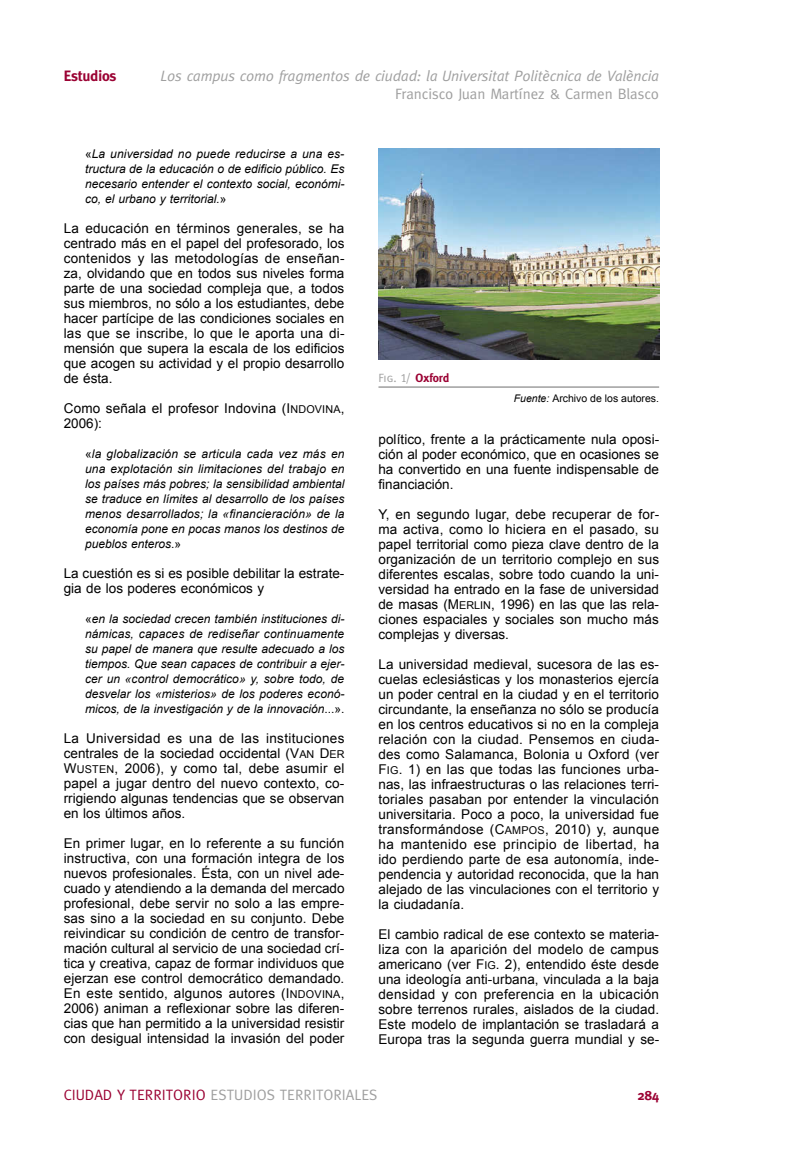
<style>
.page{position:relative;width:808px;height:1149px;background:#fff}
.page>*{position:absolute;margin:0;border:0;box-sizing:border-box;transform-origin:0 0}
.t1{font:15px "Meta";color:#9f9f9f}
.t2{font:italic 15px "Meta";letter-spacing:-.01em;color:#9f9f9f}
.t3{font:700 15px "Meta";letter-spacing:-.01em;color:#9b0233}
.t4{font:13.5px/15px "Arial";color:#000;text-align:justify}
.t5{font:700 13.5px "Meta";color:#9b0233}
.t6{font:italic 12px/15px "Arial";color:#000;text-align:justify}
.t7{font:12px "Meta Caps";color:#9f9f9f}
.t8{font:10.5px "Arial";color:#000}
.s1{font-style:normal}
.s2{font-size:10.8px}
.s3{font-family:"Meta";font-weight:700;color:#9b0233}
.s4{font-style:italic}
.s5{color:#9b0233}
</style>
<div class="page">
<hr style="left:378px;top:386px;width:281px;height:2px;background:#9f9f9f">
<img style="left:378px;top:149px;width:281px;height:210px">
<p class="t3" style="left:64px;top:70px;width:54px">Estudios</p>
<p class="t2" style="left:160px;top:70px;width:500px">Los campus como fragmentos de ciudad: la Universitat Politècnica de València</p>
<p class="t1" style="left:395px;top:88px;width:265px">Francisco Juan Martínez &amp; Carmen Blasco</p>
<p class="t6" style="left:85px;top:146px;width:261px"><span class="s1">«</span>La universidad no puede reducirse a una es&shy;tructura de la educación o de edificio público. Es necesario entender el contexto social, económi&shy;co, el urbano y territorial.<span class="s1">»</span></p>
<p class="t4" style="left:64px;top:220px;width:282px">La educación en términos generales, se ha centrado más en el papel del profesorado, los contenidos y las metodologías de enseñan&shy;za, olvidando que en todos sus niveles forma parte de una sociedad compleja que, a todos sus miembros, no sólo a los estudiantes, debe hacer partícipe de las condiciones sociales en las que se inscribe, lo que le aporta una di&shy;mensión que supera la escala de los edificios que acogen su actividad y el propio desarrollo de ésta.</p>
<p class="t4" style="left:64px;top:400px;width:282px">Como señala el profesor Indovina (I<span class="s2">NDOVINA</span>,<br>2006):</p>
<p class="t6" style="left:85px;top:446px;width:261px"><span class="s1">«</span>la globalización se articula cada vez más en una explotación sin limitaciones del trabajo en los países más pobres; la sensibilidad ambiental se traduce en límites al desarrollo de los países menos desarrollados; la «financieración» de la economía pone en pocas manos los destinos de pueblos enteros<span class="s1">.»</span></p>
<p class="t4" style="left:64px;top:565px;width:282px">La cuestión es si es posible debilitar la estrate&shy;gia de los poderes económicos y</p>
<p class="t6" style="left:85px;top:611px;width:261px"><span class="s1">«</span>en la sociedad crecen también instituciones di&shy;námicas, capaces de rediseñar continuamente su papel de manera que resulte adecuado a los tiempos. Que sean capaces de contribuir a ejer&shy;cer un «control democrático» y, sobre todo, de desvelar los «misterios» de los poderes econó&shy;micos, de la investigación y de la innovación<span class="s1">...».</span></p>
<p class="t4" style="left:64px;top:730px;width:282px">La Universidad es una de las instituciones centrales de la sociedad occidental (V<span class="s2">AN</span> D<span class="s2">ER </span>W<span class="s2">USTEN</span>, 2006), y como tal, debe asumir el papel a jugar dentro del nuevo contexto, co&shy;rrigiendo algunas tendencias que se observan en los últimos años.</p>
<p class="t4" style="left:64px;top:835px;width:282px">En primer lugar, en lo referente a su función instructiva, con una formación integra de los nuevos profesionales. Ésta, con un nivel ade&shy;cuado y atendiendo a la demanda del mercado profesional, debe servir no solo a las empre&shy;sas sino a la sociedad en su conjunto. Debe reivindicar su condición de centro de transfor&shy;mación cultural al servicio de una sociedad crí&shy;tica y creativa, capaz de formar individuos que ejerzan ese control democrático demandado.<br>En este sentido, algunos autores (I<span class="s2">NDOVINA</span>, 2006) animan a reflexionar sobre las diferen&shy;cias que han permitido a la universidad resistir con desigual intensidad la invasión del poder</p>
<p class="t7" style="left:378px;top:371px;width:72px">Fig. 1/ <span class="s3">Oxford</span></p>
<p class="t8" style="left:514px;top:392px;width:147px"><span class="s4">Fuente:</span> Archivo de los autores.</p>
<p class="t4" style="left:378px;top:431px;width:282px">político, frente a la prácticamente nula oposi&shy;ción al poder económico, que en ocasiones se ha convertido en una fuente indispensable de financiación.</p>
<p class="t4" style="left:378px;top:506px;width:282px">Y, en segundo lugar, debe recuperar de for&shy;ma activa, como lo hiciera en el pasado, su papel territorial como pieza clave dentro de la organización de un territorio complejo en sus diferentes escalas, sobre todo cuando la uni&shy;versidad ha entrado en la fase de universidad de masas (M<span class="s2">ERLIN</span>, 1996) en las que las rela&shy;ciones espaciales y sociales son mucho más complejas y diversas.</p>
<p class="t4" style="left:378px;top:656px;width:282px">La universidad medieval, sucesora de las es&shy;cuelas eclesiásticas y los monasterios ejercía un poder central en la ciudad y en el territorio circundante, la enseñanza no sólo se producía en los centros educativos si no en la compleja relación con la ciudad. Pensemos en ciuda&shy;des como Salamanca, Bolonia u Oxford (ver F<span class="s2">IG</span>. 1) en las que todas las funciones urba&shy;nas, las infraestructuras o las relaciones terri&shy;toriales pasaban por entender la vinculación universitaria. Poco a poco, la universidad fue transformándose (C<span class="s2">AMPOS</span>, 2010) y, aunque ha mantenido ese principio de libertad, ha ido perdiendo parte de esa autonomía, inde&shy;pendencia y autoridad reconocida, que la han alejado de las vinculaciones con el territorio y la ciudadanía.</p>
<p class="t4" style="left:378px;top:926px;width:282px">El cambio radical de ese contexto se materia&shy;liza con la aparición del modelo de campus americano (ver F<span class="s2">IG</span>. 2), entendido éste desde una ideología anti-urbana, vinculada a la baja densidad y con preferencia en la ubicación sobre terrenos rurales, aislados de la ciudad.<br>Este modelo de implantación se trasladará a Europa tras la segunda guerra mundial y se-</p>
<p class="t1" style="left:64px;top:1088px;width:315px"><span class="s5">CIUDAD Y TERRITORIO</span> ESTUDIOS TERRITORIALES</p>
<p class="t5" style="left:637px;top:1089px;width:23px">284</p>
</div>
